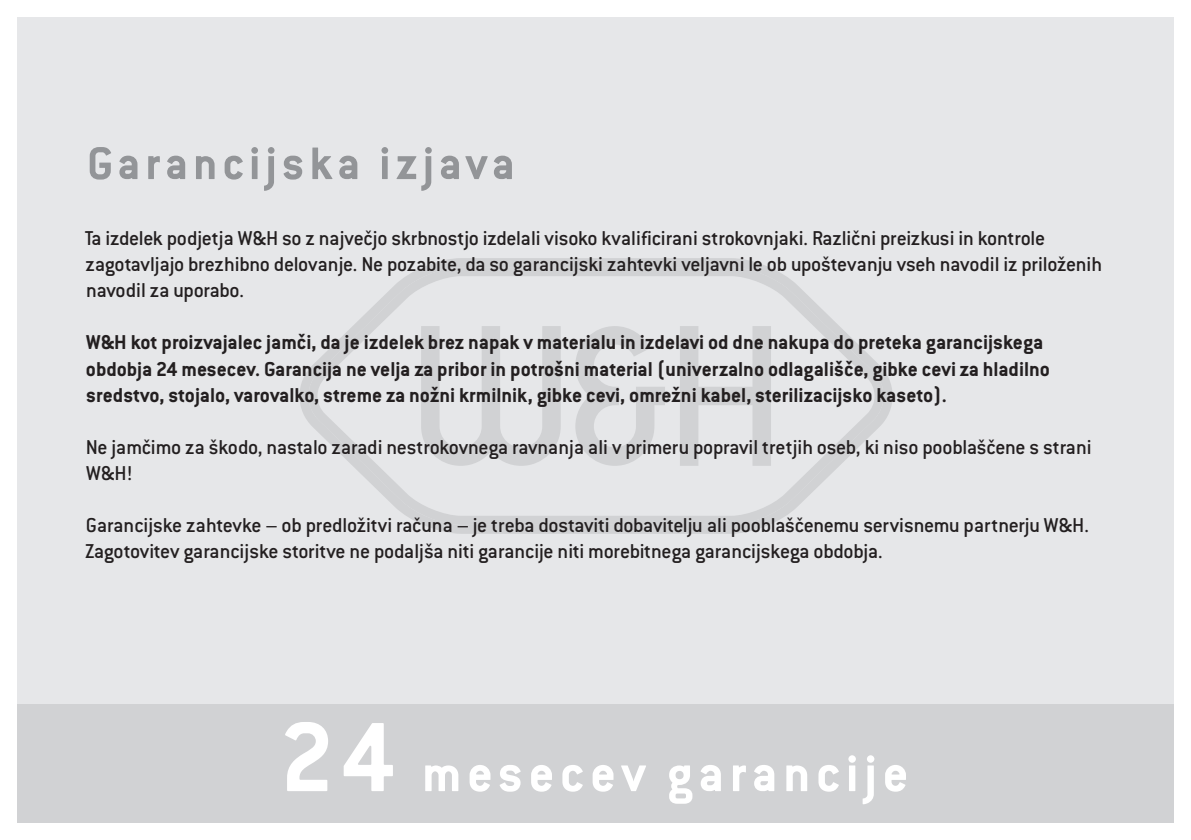
<style>
.page{position:relative;width:1191px;height:840px;background:#fff}
.page>*{position:absolute;margin:0;border:0;box-sizing:border-box;transform-origin:0 0}
.t1{font:700 56px "Conduit ITC Pro";letter-spacing:.1em;color:#fff}
.t2{font:700 50px "Conduit ITC Pro";letter-spacing:.1em;color:#939598}
.t3{font:500 22px/26px "Conduit ITC Pro";letter-spacing:-.01em;color:#231f20}
.t4{font:700 22px/26px "Conduit ITC Pro";color:#231f20}
.s1{font-size:108px}
</style>
<div class="page">
<div style="left:17px;top:17px;width:1157px;height:805px;background:#e6e7e9"></div>
<div style="left:17px;top:704px;width:1157px;height:118px;background:#d1d2d4"></div>
<svg style="left:299px;top:258px;width:593px;height:275px"></svg>
<svg style="left:305px;top:267px;width:582px;height:257px"></svg>
<h2 class="t2" style="left:87px;top:134px;width:429px">Garancijska izjava</h2>
<p class="t3" style="left:85px;top:225px;width:1018px">Ta izdelek podjetja W&amp;H so z največjo skrbnostjo izdelali visoko kvalificirani strokovnjaki. Različni preizkusi in kontrole zagotavljajo brezhibno delovanje. Ne pozabite, da so garancijski zahtevki veljavni le ob upoštevanju vseh navodil iz priloženih navodil za uporabo.</p>
<p class="t4" style="left:86px;top:329px;width:965px">W&amp;H kot proizvajalec jamči, da je izdelek brez napak v materialu in izdelavi od dne nakupa do preteka garancijskega obdobja 24 mesecev. Garancija ne velja za pribor in potrošni material (univerzalno odlagališče, gibke cevi za hladilno sredstvo, stojalo, varovalko, streme za nožni krmilnik, gibke cevi, omrežni kabel, sterilizacijsko kaseto).</p>
<p class="t3" style="left:86px;top:433px;width:1007px">Ne jamčimo za škodo, nastalo zaradi nestrokovnega ravnanja ali v primeru popravil tretjih oseb, ki niso pooblaščene s strani<br>W&amp;H!</p>
<p class="t3" style="left:85px;top:511px;width:1005px">Garancijske zahtevke – ob predložitvi računa – je treba dostaviti dobavitelju ali pooblaščenemu servisnemu partnerju W&amp;H.<br>Zagotovitev garancijske storitve ne podaljša niti garancije niti morebitnega garancijskega obdobja.</p>
<h1 class="t1" style="left:280px;top:740px;width:630px"><span class="s1">24</span> mesecev garancije</h1>
</div>
